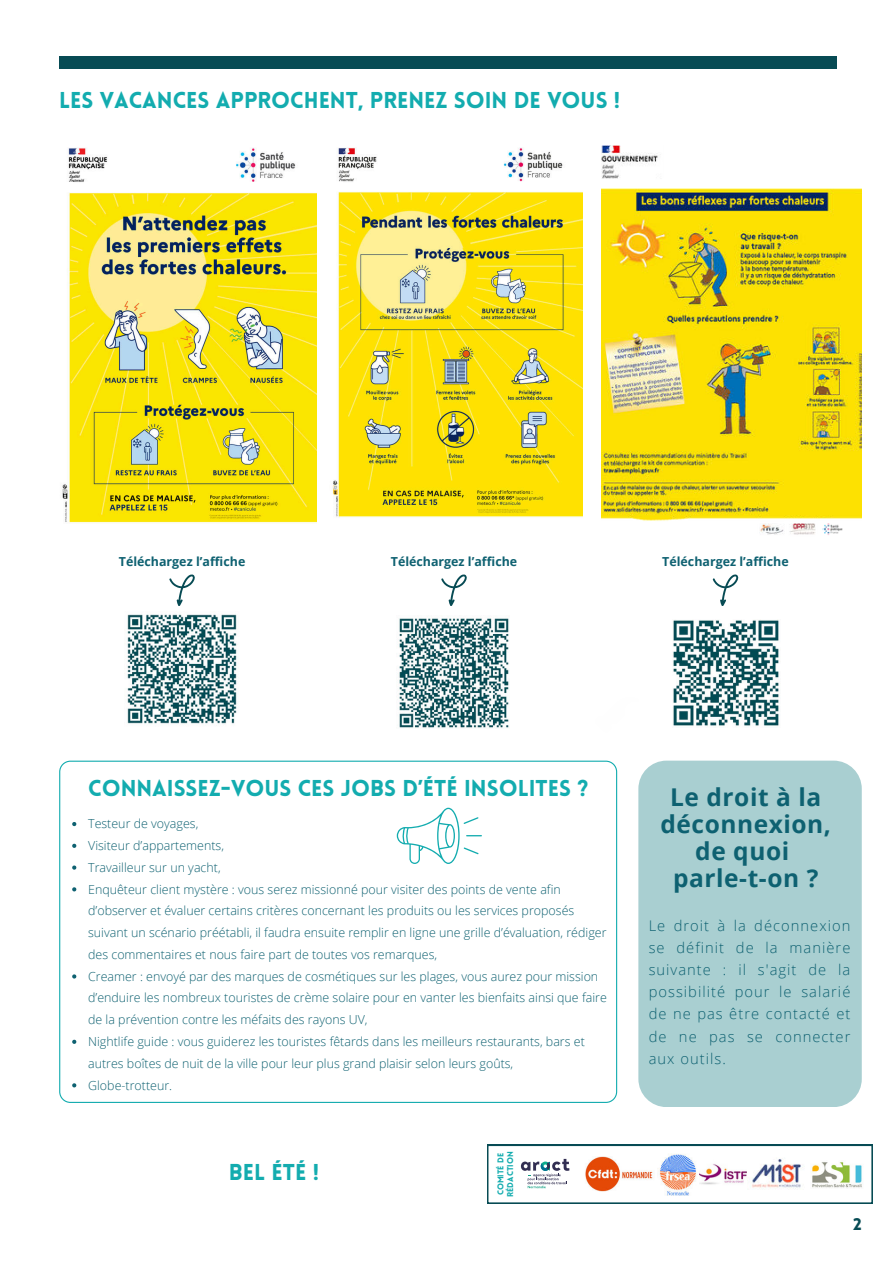
<style>
.page{position:relative;width:894px;height:1264px;background:#fff}
.page>*{position:absolute;margin:0;border:0;box-sizing:border-box;transform-origin:0 0}
.t1{font:700 24.45px/27px "Open Sans";letter-spacing:.025em;color:#0e6171;text-align:center}
.t2{font:900 22.5px "Lovelo";color:#13acaf}
.t3{font:900 16.5px "Lovelo";color:#074b54}
.t4{font:300 14.7px/22px "Open Sans";letter-spacing:.07em;color:#0e6171;text-align:justify}
.t5{font:300 12.45px/21.8px "Open Sans";color:#0e6171}
.t6{font:700 12.45px "Open Sans";color:#0e6171}
.t7{font:900 8.25px/9.6px "Lovelo";color:#13acaf}
</style>
<div class="page">
<div style="left:59px;top:56px;width:776px;height:12px;background:#074b54"></div>
<img style="left:746px;top:1203px;width:61px;height:1px">
<svg style="left:487px;top:1144px;width:385px;height:59px"></svg>
<div style="left:638px;top:760px;width:223px;height:346px;background:#a9cfd1;border-radius:28px"></div>
<img style="left:62px;top:147px;width:255px;height:376px">
<img style="left:601px;top:145px;width:260px;height:390px">
<svg style="left:169px;top:574px;width:26px;height:31px"></svg>
<svg style="left:441px;top:574px;width:25px;height:31px"></svg>
<svg style="left:712px;top:574px;width:26px;height:31px"></svg>
<img style="left:127px;top:614px;width:111px;height:110px">
<svg style="left:59px;top:760px;width:558px;height:342px"></svg>
<svg style="left:72px;top:822px;width:4px;height:4px"></svg>
<svg style="left:72px;top:843px;width:4px;height:4px"></svg>
<svg style="left:72px;top:865px;width:4px;height:4px"></svg>
<svg style="left:72px;top:887px;width:4px;height:4px"></svg>
<svg style="left:72px;top:974px;width:4px;height:4px"></svg>
<svg style="left:72px;top:1039px;width:4px;height:4px"></svg>
<svg style="left:72px;top:1083px;width:4px;height:4px"></svg>
<img style="left:399px;top:618px;width:110px;height:111px">
<img style="left:673px;top:619px;width:106px;height:107px">
<svg style="left:396px;top:807px;width:86px;height:57px"></svg>
<img style="left:332px;top:147px;width:250px;height:371px">
<h2 class="t2" style="left:59px;top:86px;width:562px">LES VACANCES APPROCHENT, PRENEZ SOIN DE VOUS !</h2>
<p class="t6" style="left:119px;top:553px;width:128px">Téléchargez l’affiche</p>
<p class="t6" style="left:390px;top:553px;width:128px">Téléchargez l’affiche</p>
<p class="t6" style="left:662px;top:553px;width:128px">Téléchargez l’affiche</p>
<h2 class="t2" style="left:88px;top:773px;width:501px">CONNAISSEZ-VOUS CES JOBS D’ÉTÉ INSOLITES ?</h2>
<p class="t5" style="left:88px;top:812px;width:520px">Testeur de voyages,<br>Visiteur d’appartements,<br>Travailleur sur un yacht,<br>Enquêteur client mystère : vous serez missionné pour visiter des points de vente afin d’observer et évaluer certains critères concernant les produits ou les services proposés suivant un scénario préétabli, il faudra ensuite remplir en ligne une grille d’évaluation, rédiger des commentaires et nous faire part de toutes vos remarques,<br>Creamer : envoyé par des marques de cosmétiques sur les plages, vous aurez pour mission d’enduire les nombreux touristes de crème solaire pour en vanter les bienfaits ainsi que faire de la prévention contre les méfaits des rayons UV,<br>Nightlife guide : vous guiderez les touristes fêtards dans les meilleurs restaurants, bars et autres boîtes de nuit de la ville pour leur plus grand plaisir selon leurs goûts,<br>Globe-trotteur.</p>
<h2 class="t2" style="left:229px;top:1157px;width:92px">BEL ÉTÉ !</h2>
<p class="t7" style="left:496px;top:1196px;width:47px;rotate:-90deg">COMITÉ DE<br>RÉDACTION</p>
<h1 class="t1" style="left:660px;top:783px;width:172px">Le droit à la déconnexion, de quoi parle-t-on ?</h1>
<p class="t4" style="left:648px;top:914px;width:203px">Le droit à la déconnexion se définit de la manière suivante : il s'agit de la possibilité pour le salarié de ne pas être contacté et de ne pas se connecter aux outils.</p>
<h3 class="t3" style="left:852px;top:1213px;width:10px">2</h3>
</div>
